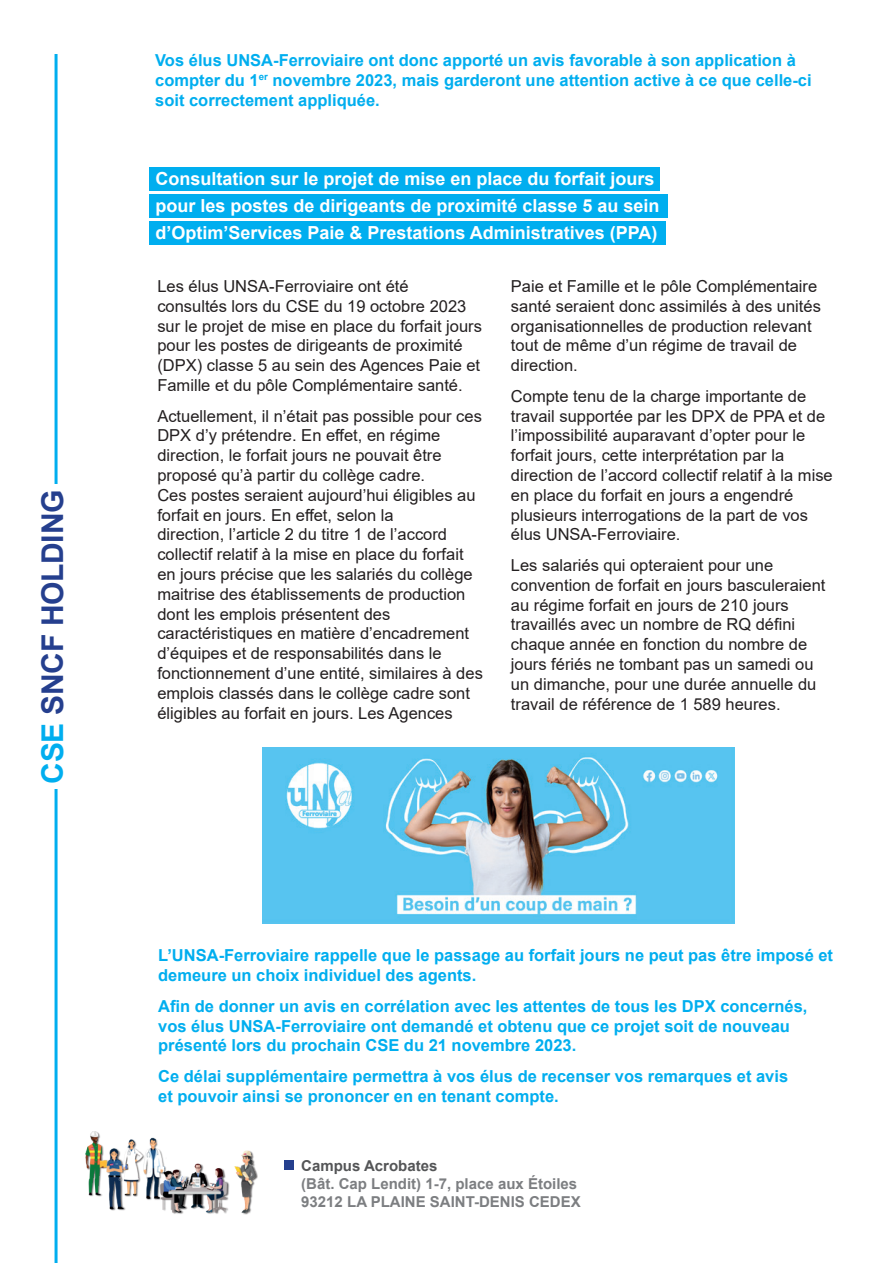
<style>
.page{position:relative;width:893px;height:1263px;background:#fff}
.page>*{position:absolute;margin:0;border:0;box-sizing:border-box;transform-origin:0 0}
.t1{font:700 30px "Arial";letter-spacing:-.01em;color:#253f8e}
.t2{font:700 18px/27px "Arial";color:#fff}
.t3{font:16.5px/19.8px "Arial";color:#231f20}
.t4{font:700 16.5px/19.8px "Arial";color:#00aeef}
.t5{font:700 15px/18px "Arial";color:#7c7e81}
.t6{font:700 15px "Arial";color:#545557}
.s1{color:#00aeef}
</style>
<div class="page">
<div style="left:149px;top:221px;width:516px;height:24px;background:#00aeef"></div>
<hr style="left:55px;top:54px;width:3px;height:1209px;background:#00aeef">
<div style="left:41px;top:485px;width:33px;height:304px;background:#fff"></div>
<div style="left:285px;top:1160px;width:9px;height:10px;background:#253f8e"></div>
<img style="left:127px;top:1137px;width:36px;height:63px">
<img style="left:234px;top:1150px;width:24px;height:65px">
<img style="left:86px;top:1131px;width:16px;height:19px">
<img style="left:155px;top:1159px;width:75px;height:55px">
<img style="left:102px;top:1145px;width:17px;height:5px">
<img style="left:85px;top:1150px;width:42px;height:61px">
<div style="left:149px;top:168px;width:511px;height:23px;background:#00aeef"></div>
<div style="left:149px;top:194px;width:519px;height:24px;background:#00aeef"></div>
<img style="left:262px;top:747px;width:473px;height:177px">
<h1 class="t1" style="left:32px;top:784px;width:295px;rotate:-90deg"><span class="s1">CSE</span> SNCF HOLDING</h1>
<p class="t4" style="left:155px;top:51px;width:658px">Vos élus UNSA-Ferroviaire ont donc apporté un avis favorable à son application à compter du 1<sup>er</sup> novembre 2023, mais garderont une attention active à ce que celle-ci soit correctement appliquée.</p>
<p class="t2" style="left:155px;top:165px;width:506px">Consultation sur le projet de mise en place du forfait jours pour les postes de dirigeants de proximité classe 5 au sein d’Optim’Services Paie &amp; Prestations Administratives (PPA)</p>
<p class="t3" style="left:157px;top:276px;width:326px">Les élus UNSA-Ferroviaire ont été consultés lors du CSE du 19 octobre 2023 sur le projet de mise en place du forfait jours pour les postes de dirigeants de proximité (DPX) classe 5 au sein des Agences Paie et Famille et du pôle Complémentaire santé.</p>
<p class="t3" style="left:157px;top:406px;width:327px">Actuellement, il n’était pas possible pour ces DPX d’y prétendre. En effet, en régime direction, le forfait jours ne pouvait être proposé qu’à partir du collège cadre.<br>Ces postes seraient aujourd’hui éligibles au forfait en jours. En effet, selon la<br>direction, l’article 2 du titre 1 de l’accord collectif relatif à la mise en place du forfait en jours précise que les salariés du collège maitrise des établissements de production dont les emplois présentent des caractéristiques en matière d’encadrement d’équipes et de responsabilités dans le fonctionnement d’une entité, similaires à des emplois classés dans le collège cadre sont éligibles au forfait en jours. Les Agences</p>
<p class="t3" style="left:511px;top:276px;width:311px">Paie et Famille et le pôle Complémentaire santé seraient donc assimilés à des unités organisationnelles de production relevant tout de même d’un régime de travail de direction.</p>
<p class="t3" style="left:511px;top:386px;width:323px">Compte tenu de la charge importante de travail supportée par les DPX de PPA et de l’impossibilité auparavant d’opter pour le forfait jours, cette interprétation par la direction de l’accord collectif relatif à la mise en place du forfait en jours a engendré plusieurs interrogations de la part de vos élus UNSA-Ferroviaire.</p>
<p class="t3" style="left:511px;top:555px;width:316px">Les salariés qui opteraient pour une convention de forfait en jours basculeraient au régime forfait en jours de 210 jours travaillés avec un nombre de RQ défini chaque année en fonction du nombre de jours fériés ne tombant pas un samedi ou un dimanche, pour une durée annuelle du travail de référence de 1 589 heures.</p>
<p class="t4" style="left:158px;top:946px;width:676px">L’UNSA-Ferroviaire rappelle que le passage au forfait jours ne peut pas être imposé et demeure un choix individuel des agents.</p>
<p class="t4" style="left:158px;top:996px;width:651px">Afin de donner un avis en corrélation avec les attentes de tous les DPX concernés, vos élus UNSA-Ferroviaire ont demandé et obtenu que ce projet soit de nouveau présenté lors du prochain CSE du 21 novembre 2023.</p>
<p class="t4" style="left:158px;top:1066px;width:632px">Ce délai supplémentaire permettra à vos élus de recenser vos remarques et avis et pouvoir ainsi se prononcer en en tenant compte.</p>
<p class="t6" style="left:301px;top:1155px;width:138px">Campus Acrobates</p>
<p class="t5" style="left:301px;top:1175px;width:281px">(Bât. Cap Lendit) 1-7, place aux Étoiles<br>93212 LA PLAINE SAINT-DENIS CEDEX</p>
</div>
